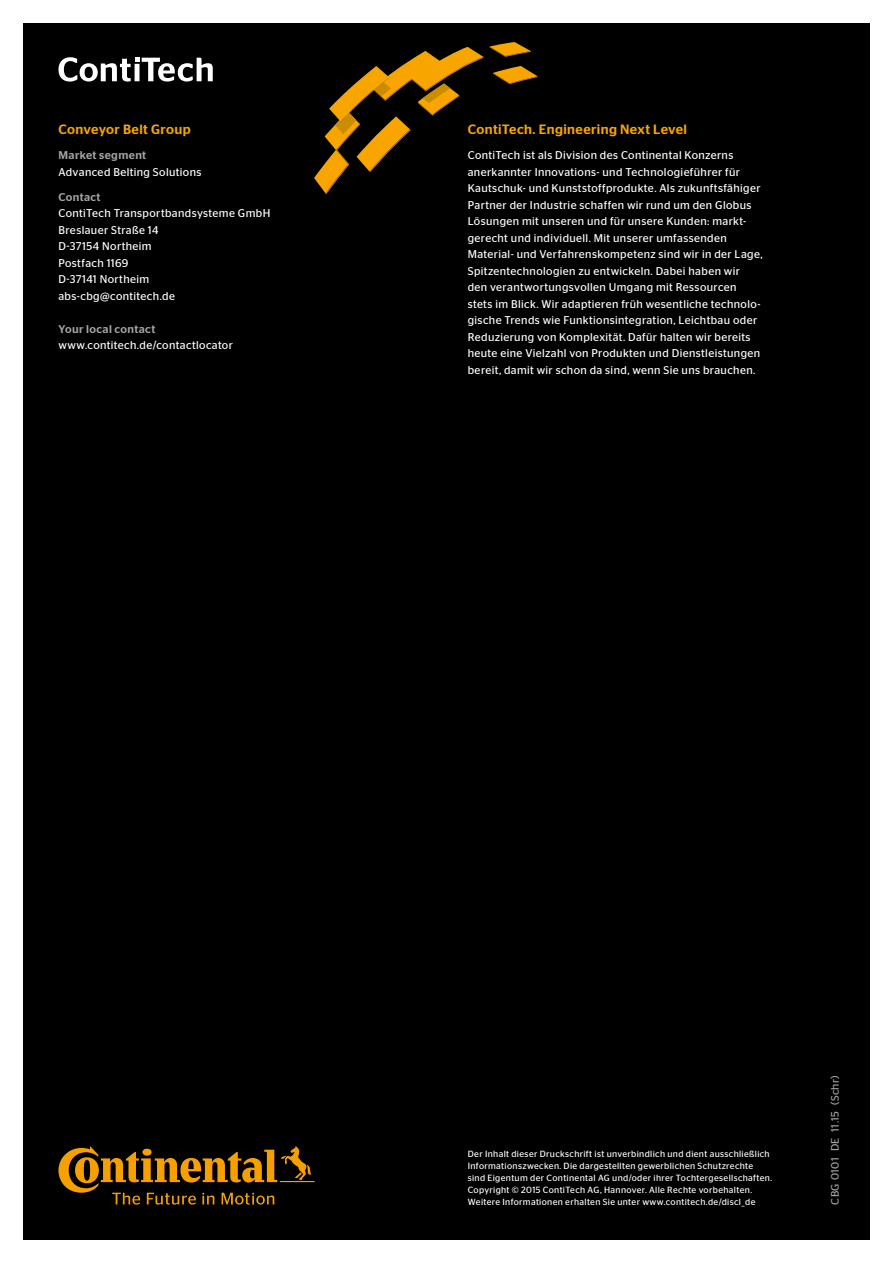
<style>
.page{position:relative;width:893px;height:1263px;background:#fff}
.page>*{position:absolute;margin:0;border:0;box-sizing:border-box;transform-origin:0 0}
.t1{font:500 13.5px "Stag Sans";letter-spacing:.03em;color:#f8a500}
.t2{font:11.25px/16.5px "Stag Sans";letter-spacing:.035em;color:#fff}
.t3{font:500 11.25px "Stag Sans";letter-spacing:.035em;color:#a4a4a5}
.t4{font:10.95px "Stag Sans";letter-spacing:.035em;color:#a4a4a5}
.t5{font:9px/12px "Stag Sans";letter-spacing:.04em;color:#fff}
</style>
<div class="page">
<div style="left:23px;top:23px;width:847px;height:1216px;background:#000"></div>
<svg style="left:58px;top:1146px;width:257px;height:58px"></svg>
<svg style="left:58px;top:57px;width:155px;height:25px"></svg>
<svg style="left:489px;top:42px;width:42px;height:15px"></svg>
<svg style="left:493px;top:66px;width:45px;height:18px"></svg>
<svg style="left:314px;top:47px;width:169px;height:147px"></svg>
<p class="t1" style="left:58px;top:122px;width:134px">Conveyor Belt Group</p>
<p class="t3" style="left:58px;top:149px;width:89px">Market segment</p>
<p class="t2" style="left:58px;top:163px;width:144px">Advanced Belting Solutions</p>
<p class="t3" style="left:58px;top:190px;width:44px">Contact</p>
<p class="t2" style="left:58px;top:205px;width:213px">ContiTech Transportbandsysteme GmbH<br>Breslauer Straße 14<br>D-37154 Northeim<br>Postfach 1169<br>D-37141 Northeim<br>abs-cbg@contitech.de</p>
<p class="t3" style="left:58px;top:322px;width:98px">Your local contact</p>
<p class="t2" style="left:58px;top:337px;width:176px">www.contitech.de/contactlocator</p>
<p class="t1" style="left:468px;top:122px;width:221px">ContiTech. Engineering Next Level</p>
<p class="t2" style="left:468px;top:147px;width:296px">ContiTech ist als Division des Continental Konzerns anerkannter Innovations- und Technologieführer für Kautschuk- und Kunststoffprodukte. Als zukunftsfähiger Partner der Industrie schaffen wir rund um den Globus Lösungen mit unseren und für unsere Kunden: markt&shy;gerecht und individuell. Mit unserer umfassenden Material- und Verfahrenskompetenz sind wir in der Lage, Spitzentechnologien zu entwickeln. Dabei haben wir<br>den verantwortungsvollen Umgang mit Ressourcen stets im Blick. Wir adaptieren früh wesentliche technolo&shy;gische Trends wie Funktionsintegration, Leichtbau oder Reduzierung von Komplexität. Dafür halten wir bereits heute eine Vielzahl von Produkten und Dienstleistungen bereit, damit wir schon da sind, wenn Sie uns brauchen.</p>
<p class="t5" style="left:468px;top:1147px;width:306px">Der Inhalt dieser Druckschrift ist unverbindlich und dient ausschließlich Informationszwecken. Die dargestellten gewerblichen Schutzrechte sind Eigentum der Continental AG und/oder ihrer Tochtergesellschaften.<br>Copyright © 2015 ContiTech AG, Hannover. Alle Rechte vorbehalten.<br>Weitere Informationen erhalten Sie unter www.contitech.de/discl_de</p>
<p class="t4" style="left:829px;top:1204px;width:130px;rotate:-90deg">CBG 0101 DE 11.15 (Schr)</p>
</div>
